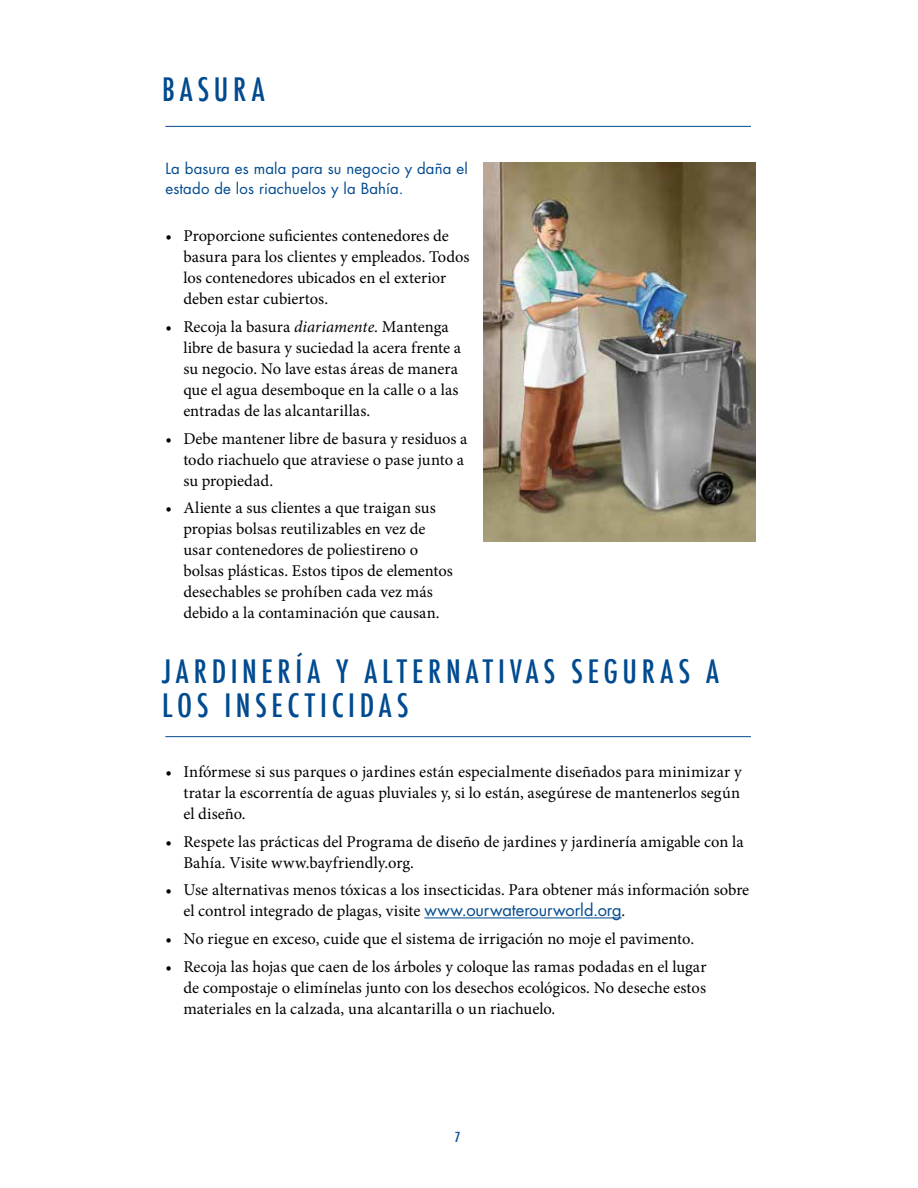
<style>
.page{position:relative;width:918px;height:1188px;background:#fff}
.page>*{position:absolute;margin:0;border:0;box-sizing:border-box;transform-origin:0 0}
.t1{font:500 condensed 31.5px/34.5px "Futura";letter-spacing:.145em;color:#004a8f}
.t2{font:16.5px/21px "Minion Pro";color:#000}
.t3{font:15px/19.5px "Futura Std";letter-spacing:.01em;color:#004a8f}
.t4{font:500 condensed 13.5px "Futura";color:#004a8f}
.s1{font-style:italic}
.s2{font-family:"Futura Std";color:#004a8f}
</style>
<div class="page">
<hr style="left:165px;top:126px;width:586px;height:1px;background:#004a8f">
<hr style="left:424px;top:918px;width:198px;height:1px;background:#004a8f">
<hr style="left:165px;top:736px;width:586px;height:1px;background:#004a8f">
<img style="left:483px;top:162px;width:273px;height:380px">
<h1 class="t1" style="left:162px;top:72px;width:104px">BASURA</h1>
<p class="t3" style="left:165px;top:159px;width:304px">La basura es mala para su negocio y daña el estado de los riachuelos y la Bahía.</p>
<p class="t2" style="left:183px;top:225px;width:288px;text-indent:-18px">• Proporcione suficientes contenedores de basura para los clientes y empleados. Todos los contenedores ubicados en el exterior deben estar cubiertos.</p>
<p class="t2" style="left:183px;top:316px;width:279px;text-indent:-18px">• Recoja la basura <span class="s1">diariamente</span>. Mantenga libre de basura y suciedad la acera frente a su negocio. No lave estas áreas de manera que el agua desemboque en la calle o a las entradas de las alcantarillas.</p>
<p class="t2" style="left:183px;top:428px;width:286px;text-indent:-18px">• Debe mantener libre de basura y residuos a todo riachuelo que atraviese o pase junto a su propiedad.</p>
<p class="t2" style="left:183px;top:498px;width:271px;text-indent:-18px">• Aliente a sus clientes a que traigan sus propias bolsas reutilizables en vez de usar contenedores de poliestireno o bolsas plásticas. Estos tipos de elementos desechables se prohíben cada vez más debido a la contaminación que causan.</p>
<h1 class="t1" style="left:162px;top:654px;width:559px">JARDINERÍA Y ALTERNATIVAS SEGURAS A<br>LOS INSECTICIDAS</h1>
<p class="t2" style="left:183px;top:761px;width:560px;text-align:justify;text-indent:-18px">• Infórmese si sus parques o jardines están especialmente diseñados para minimizar y tratar la escorrentía de aguas pluviales y, si lo están, asegúrese de mantenerlos según el diseño.</p>
<p class="t2" style="left:183px;top:831px;width:562px;text-indent:-18px">• Respete las prácticas del Programa de diseño de jardines y jardinería amigable con la<br>Bahía. Visite www.bayfriendly.org.</p>
<p class="t2" style="left:183px;top:880px;width:567px;text-indent:-18px">• Use alternativas menos tóxicas a los insecticidas. Para obtener más información sobre el control integrado de plagas, visite <span class="s2">www.ourwaterourworld.org</span>.</p>
<p class="t2" style="left:165px;top:928px;width:530px">• No riegue en exceso, cuide que el sistema de irrigación no moje el pavimento.</p>
<p class="t2" style="left:183px;top:956px;width:525px;text-align:justify;text-indent:-18px">• Recoja las hojas que caen de los árboles y coloque las ramas podadas en el lugar de compostaje o elimínelas junto con los desechos ecológicos. No deseche estos materiales en la calzada, una alcantarilla o un riachuelo.</p>
<p class="t4" style="left:455px;top:1128px;width:7px">7</p>
</div>
